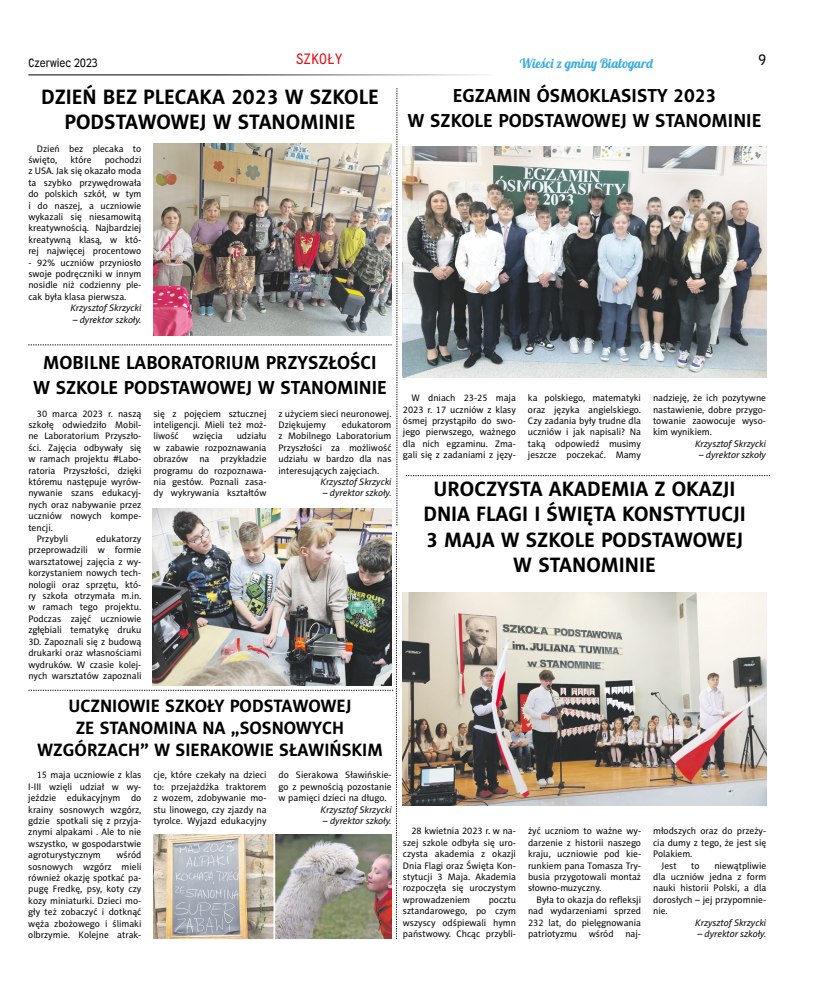
<style>
.page{position:relative;width:820px;height:993px;background:#fff}
.page>*{position:absolute;margin:0;border:0;box-sizing:border-box;transform-origin:0 0}
.t1{font:700 21px/25.2px "Naomi Sans EFN";color:#000;text-align:center}
.t2{font:700 19px/25.2px "Naomi Sans EFN";color:#000;text-align:center}
.t3{font:700 18px/21.6px "Naomi Sans EFN";color:#000;text-align:center}
.t4{font:15px "Wyvern Rg";letter-spacing:.05em;color:#e30f13}
.t5{font:15px "Wyvern Rg";color:#000}
.t6{font:13px "Lobster 1.4";color:#3bace2}
.t7{font:12px "Wyvern Rg";color:#000}
.t8{font:9.5px/11.4px "Naomi Sans EFN";color:#000;text-align:justify}
.t9{font:italic 9.5px "Naomi Sans EFN";color:#000}
</style>
<div class="page">
<hr style="left:28px;top:74px;width:467px;height:1px;background:#000">
<img style="left:153px;top:525px;width:238px;height:7px">
<img style="left:403px;top:592px;width:362px;height:213px">
<img style="left:403px;top:146px;width:362px;height:231px">
<svg style="left:405px;top:475px;width:364px;height:1px"></svg>
<img style="left:28px;top:532px;width:369px;height:406px">
<img style="left:28px;top:88px;width:369px;height:437px">
<p class="t7" style="left:28px;top:56px;width:71px">Czerwiec 2023</p>
<h3 class="t4" style="left:296px;top:50px;width:48px">SZKOŁY</h3>
<h3 class="t6" style="left:519px;top:55px;width:134px">Wieści z gminy Białogard</h3>
<h3 class="t5" style="left:758px;top:51px;width:9px">9</h3>
<h1 class="t1" style="left:41px;top:84px;width:339px">DZIEŃ BEZ PLECAKA 2023 W SZKOLE<br>PODSTAWOWEJ W STANOMINIE</h1>
<p class="t8" style="left:28px;top:142px;width:114px;text-indent:9px">Dzień bez plecaka to święto,</p>
<p class="t8" style="left:70px;top:154px;width:23px">które</p>
<p class="t8" style="left:28px;top:154px;width:114px;text-indent:76px">pochodzi z USA. Jak się okazało moda ta szybko przywędrowała do polskich szkół, w tym i do naszej, a uczniowie wykazali się niesamowitą kreatywnością. Najbardziej kreatywną klasą, w któ&shy;rej najwięcej procentowo</p>
<p class="t8" style="left:28px;top:256px;width:114px">- 92% uczniów przyniosło swoje podręczniki w innym nosidle niż codzienny ple&shy;cak była klasa pierwsza.</p>
<p class="t9" style="left:70px;top:302px;width:72px">Krzysztof Skrzycki</p>
<p class="t9" style="left:73px;top:314px;width:70px">– dyrektor szkoły.</p>
<h2 class="t2" style="left:33px;top:349px;width:355px">MOBILNE LABORATORIUM PRZYSZŁOŚCI<br>W SZKOLE PODSTAWOWEJ W STANOMINIE</h2>
<p class="t8" style="left:37px;top:407px;width:106px">30 marca 2023 r. naszą</p>
<p class="t8" style="left:28px;top:418px;width:114px">szkołę odwiedziło Mobil-</p>
<p class="t8" style="left:28px;top:430px;width:114px">ne Laboratorium Przyszło-</p>
<p class="t8" style="left:28px;top:441px;width:114px">ści. Zajęcia odbywały się</p>
<p class="t8" style="left:28px;top:453px;width:114px">w ramach projektu #Labo-</p>
<p class="t8" style="left:28px;top:464px;width:114px">ratoria Przyszłości, dzięki</p>
<p class="t8" style="left:28px;top:475px;width:114px">któremu następuje wyrów-</p>
<p class="t8" style="left:28px;top:487px;width:114px">nywanie szans edukacyj-</p>
<p class="t8" style="left:28px;top:498px;width:114px">nych oraz nabywanie przez</p>
<p class="t8" style="left:28px;top:510px;width:114px">uczniów nowych kompe-</p>
<p class="t8" style="left:28px;top:521px;width:26px">tencji.</p>
<p class="t8" style="left:37px;top:532px;width:33px">Przybyli</p>
<p class="t8" style="left:153px;top:407px;width:114px">się z pojęciem sztucznej inteligencji. Mieli też moż&shy;liwość</p>
<p class="t8" style="left:278px;top:407px;width:114px">z użyciem sieci neuronowej.<br>Dziękujemy</p>
<p class="t8" style="left:278px;top:418px;width:114px;text-indent:63px">edukatorom z Mobilnego Laboratorium Przyszłości za możliwość udziału w bardzo dla nas interesujących zajęciach.</p>
<p class="t9" style="left:320px;top:476px;width:72px">Krzysztof Skrzycki</p>
<p class="t9" style="left:323px;top:487px;width:70px">– dyrektor szkoły.</p>
<p class="t8" style="left:153px;top:430px;width:114px;text-indent:83px">udziału w zabawie rozpoznawania obrazów na przykładzie programu do rozpoznawa&shy;nia gestów. Poznali zasa&shy;dy wykrywania kształtów</p>
<p class="t8" style="left:193px;top:430px;width:31px">wzięcia</p>
<p class="t8" style="left:28px;top:532px;width:114px;text-indent:68px">edukatorzy przeprowadzili w formie warsztatowej zajęcia z wy&shy;korzystaniem nowych tech&shy;nologii oraz sprzętu, któ&shy;ry szkoła otrzymała m.in. w ramach tego projektu.<br>Podczas zajęć uczniowie zgłębiali tematykę druku 3D. Zapoznali się z budową drukarki oraz własnościami wydruków. W czasie kolej&shy;nych warsztatów zapoznali</p>
<h3 class="t3" style="left:37px;top:695px;width:347px">UCZNIOWIE SZKOŁY PODSTAWOWEJ<br>ZE STANOMINA NA „SOSNOWYCH<br>WZGÓRZACH” W SIERAKOWIE SŁAWIŃSKIM</h3>
<p class="t8" style="left:28px;top:769px;width:115px;text-indent:9px">15 maja uczniowie z klas I-III wzięli udział w wy&shy;jeździe edukacyjnym do krainy sosnowych wzgórz, gdzie spotkali się z przyja&shy;znymi alpakami . Ale to nie wszystko, w gospodarstwie agroturystycznym</p>
<p class="t8" style="left:153px;top:769px;width:115px">cje, które czekały na dzieci to: przejażdżka traktorem z wozem, zdobywanie mo&shy;stu linowego, czy zjazdy na tyrolce. Wyjazd edukacyjny</p>
<p class="t8" style="left:278px;top:769px;width:115px">do Sierakowa Sławińskie&shy;go z pewnością pozostanie w pamięci dzieci na długo.</p>
<p class="t9" style="left:320px;top:803px;width:72px">Krzysztof Skrzycki</p>
<p class="t9" style="left:323px;top:815px;width:70px">– dyrektor szkoły.</p>
<p class="t8" style="left:28px;top:848px;width:115px;text-indent:88px">wśród sosnowych wzgórz mieli również okazję spotkać pa&shy;pugę Fredkę, psy, koty czy kozy miniaturki. Dzieci mo&shy;gły też zobaczyć i dotknąć węża zbożowego i ślimaki olbrzymie. Kolejne atrak-</p>
<h2 class="t2" style="left:407px;top:83px;width:355px">EGZAMIN ÓSMOKLASISTY 2023<br>W SZKOLE PODSTAWOWEJ W STANOMINIE</h2>
<p class="t8" style="left:403px;top:392px;width:114px;text-indent:9px">W dniach 23-25 maja 2023 r. 17 uczniów z klasy ósmej przystąpiło do swo&shy;jego pierwszego, ważnego dla nich egzaminu. Zma&shy;gali się z zadaniami z języ-</p>
<p class="t8" style="left:527px;top:392px;width:114px">ka polskiego, matematyki oraz języka angielskiego.<br>Czy zadania były trudne dla uczniów i jak napisali? Na taką odpowiedź musimy jeszcze poczekać. Mamy</p>
<p class="t8" style="left:652px;top:392px;width:114px">nadzieję, że ich pozytywne nastawienie, dobre przygo&shy;towanie zaowocuje wyso&shy;kim wynikiem.</p>
<p class="t9" style="left:694px;top:438px;width:72px">Krzysztof Skrzycki</p>
<p class="t9" style="left:698px;top:449px;width:69px">– dyrektor szkoły</p>
<h1 class="t1" style="left:423px;top:476px;width:324px">UROCZYSTA AKADEMIA Z OKAZJI<br>DNIA FLAGI I ŚWIĘTA KONSTYTUCJI<br>3 MAJA W SZKOLE PODSTAWOWEJ<br>W STANOMINIE</h1>
<p class="t8" style="left:402px;top:824px;width:115px;text-indent:9px">28 kwietnia 2023 r. w na&shy;szej szkole odbyła się uro&shy;czysta akademia z okazji Dnia Flagi oraz Święta Kon&shy;stytucji 3 Maja. Akademia rozpoczęła się uroczystym wprowadzeniem</p>
<p class="t8" style="left:402px;top:893px;width:115px;text-indent:86px">pocztu sztandarowego, po czym wszyscy odśpiewali hymn państwowy. Chcąc przybli-</p>
<p class="t8" style="left:528px;top:824px;width:115px">żyć uczniom to ważne wy&shy;darzenie z historii naszego kraju, uczniowie pod kie&shy;runkiem pana Tomasza Try&shy;busia przygotowali montaż słowno-muzyczny.</p>
<p class="t8" style="left:528px;top:893px;width:115px;text-indent:9px">Była to okazja do refleksji nad wydarzeniami sprzed 232 lat, do pielęgnowania patriotyzmu wśród naj-</p>
<p class="t8" style="left:653px;top:824px;width:115px">młodszych oraz do przeży-</p>
<p class="t8" style="left:653px;top:836px;width:115px">cia dumy z tego, że jest się</p>
<p class="t8" style="left:653px;top:847px;width:41px">Polakiem.</p>
<p class="t8" style="left:661px;top:859px;width:16px">Jest</p>
<p class="t8" style="left:691px;top:859px;width:10px">to</p>
<p class="t8" style="left:653px;top:859px;width:115px;text-indent:61px">niewątpliwie dla uczniów jedna z form nauki historii Polski, a dla dorosłych – jej przypomnie&shy;nie.</p>
<p class="t9" style="left:695px;top:916px;width:72px">Krzysztof Skrzycki</p>
<p class="t9" style="left:697px;top:928px;width:70px">– dyrektor szkoły.</p>
</div>
